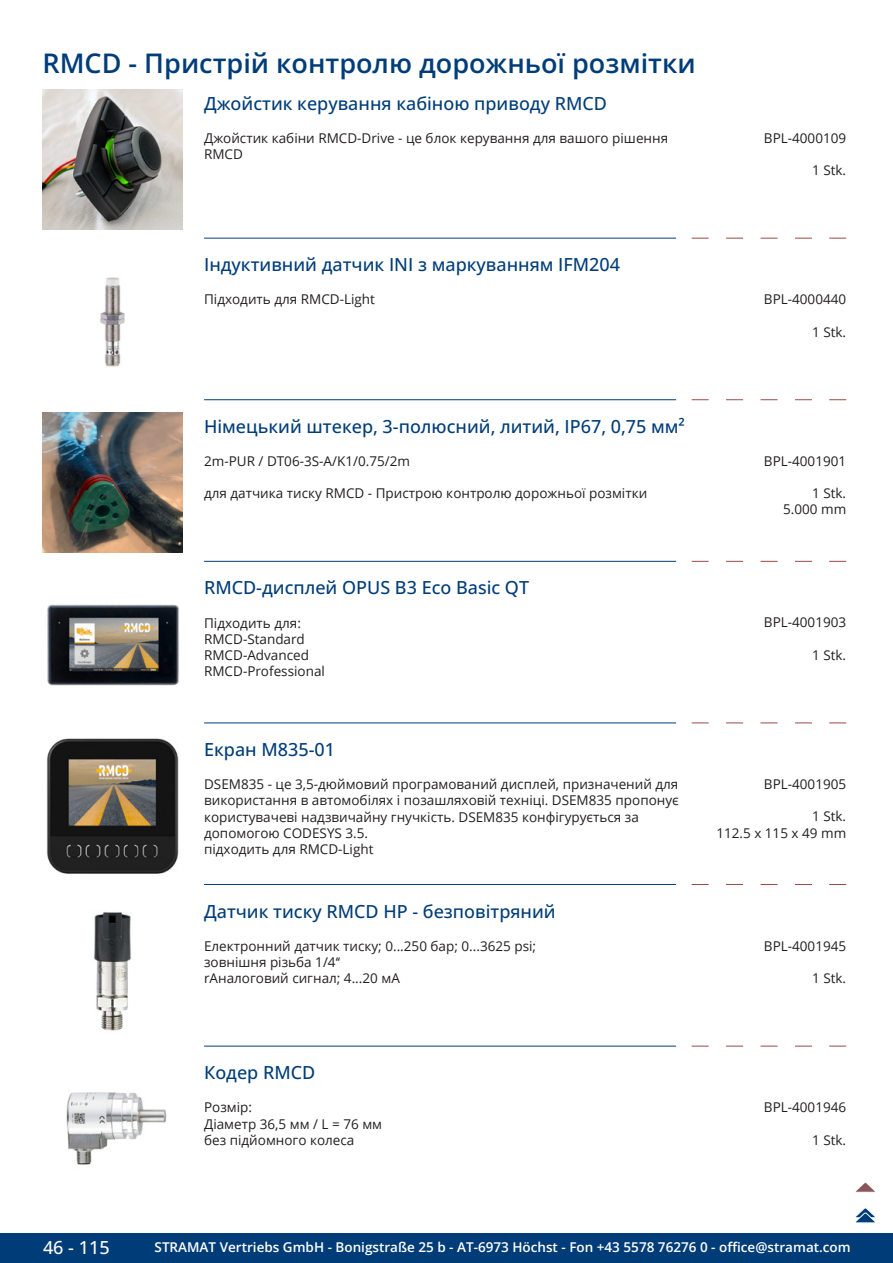
<style>
.page{position:relative;width:893px;height:1263px;background:#fff}
.page>*{position:absolute;margin:0;border:0;box-sizing:border-box;transform-origin:0 0}
.GruppeName{font:600 27px "Open Sans";color:#003d78}
.ArtikelName{font:500 18px "Open Sans";color:#003d78}
.t1{font:500 18px "Open Sans";color:#fff}
.Beschreibung{font:13.5px/16.2px "Open Sans";color:#231f20}
.ArtikelNummer{font:13.5px "Open Sans";color:#231f20}
.t2{font:600 13.5px "Open Sans";color:#fff}
</style>
<div class="page">
<div style="left:0;top:1233px;width:893px;height:30px;background:#003d78"></div>
<img style="left:43px;top:89px;width:140px;height:141px">
<img style="left:100px;top:277px;width:25px;height:90px">
<svg style="left:692px;top:238px;width:17px;height:1px"></svg>
<svg style="left:726px;top:238px;width:17px;height:1px"></svg>
<svg style="left:760px;top:238px;width:17px;height:1px"></svg>
<svg style="left:795px;top:238px;width:17px;height:1px"></svg>
<svg style="left:829px;top:238px;width:17px;height:1px"></svg>
<hr style="left:204px;top:238px;width:472px;height:1px;background:#003d78">
<img style="left:43px;top:412px;width:140px;height:141px">
<svg style="left:692px;top:399px;width:17px;height:1px"></svg>
<svg style="left:726px;top:399px;width:17px;height:1px"></svg>
<svg style="left:760px;top:399px;width:17px;height:1px"></svg>
<svg style="left:795px;top:399px;width:17px;height:1px"></svg>
<svg style="left:829px;top:399px;width:17px;height:1px"></svg>
<hr style="left:204px;top:399px;width:472px;height:1px;background:#003d78">
<img style="left:47px;top:604px;width:132px;height:82px">
<svg style="left:692px;top:561px;width:17px;height:1px"></svg>
<svg style="left:726px;top:561px;width:17px;height:1px"></svg>
<svg style="left:760px;top:561px;width:17px;height:1px"></svg>
<svg style="left:795px;top:561px;width:17px;height:1px"></svg>
<svg style="left:829px;top:561px;width:17px;height:1px"></svg>
<hr style="left:204px;top:561px;width:472px;height:1px;background:#003d78">
<img style="left:46px;top:738px;width:133px;height:136px">
<svg style="left:692px;top:723px;width:17px;height:1px"></svg>
<svg style="left:726px;top:723px;width:17px;height:1px"></svg>
<svg style="left:760px;top:723px;width:17px;height:1px"></svg>
<svg style="left:795px;top:723px;width:17px;height:1px"></svg>
<svg style="left:829px;top:723px;width:17px;height:1px"></svg>
<hr style="left:204px;top:723px;width:472px;height:1px;background:#003d78">
<img style="left:94px;top:912px;width:37px;height:119px">
<svg style="left:692px;top:884px;width:17px;height:1px"></svg>
<svg style="left:726px;top:884px;width:17px;height:1px"></svg>
<svg style="left:760px;top:884px;width:17px;height:1px"></svg>
<svg style="left:795px;top:884px;width:17px;height:1px"></svg>
<svg style="left:829px;top:884px;width:17px;height:1px"></svg>
<hr style="left:204px;top:884px;width:472px;height:1px;background:#003d78">
<img style="left:66px;top:1092px;width:101px;height:73px">
<svg style="left:692px;top:1046px;width:17px;height:1px"></svg>
<svg style="left:726px;top:1046px;width:17px;height:1px"></svg>
<svg style="left:760px;top:1046px;width:17px;height:1px"></svg>
<svg style="left:795px;top:1046px;width:17px;height:1px"></svg>
<svg style="left:829px;top:1046px;width:17px;height:1px"></svg>
<hr style="left:204px;top:1046px;width:472px;height:1px;background:#003d78">
<svg style="left:856px;top:1183px;width:19px;height:9px"></svg>
<svg style="left:855px;top:1208px;width:21px;height:15px"></svg>
<p class="GruppeName" style="left:43px;top:44px;width:655px">RMCD - Пристрій контролю дорожньої розмітки</p>
<p class="ArtikelName" style="left:204px;top:91px;width:404px">Джойстик керування кабіною приводу RMCD</p>
<p class="Beschreibung" style="left:204px;top:129px;width:466px">Джойстик кабіни RMCD-Drive - це блок керування для вашого рішення<br>RMCD</p>
<p class="ArtikelNummer" style="left:764px;top:128px;width:84px">BPL-4000109</p>
<p class="ArtikelNummer" style="left:812px;top:161px;width:36px">1 Stk.</p>
<p class="ArtikelName" style="left:204px;top:252px;width:418px">Індуктивний датчик INI з маркуванням IFM204</p>
<p class="Beschreibung" style="left:204px;top:291px;width:172px">Підходить для RMCD-Light</p>
<p class="ArtikelNummer" style="left:764px;top:290px;width:84px">BPL-4000440</p>
<p class="ArtikelNummer" style="left:812px;top:322px;width:36px">1 Stk.</p>
<p class="ArtikelName" style="left:204px;top:414px;width:482px">Німецький штекер, 3-полюсний, литий, IP67, 0,75 мм²</p>
<p class="Beschreibung" style="left:204px;top:453px;width:207px">2m-PUR / DT06-3S-A/K1/0.75/2m</p>
<p class="Beschreibung" style="left:204px;top:485px;width:445px">для датчика тиску RMCD - Пристрою контролю дорожньої розмітки</p>
<p class="ArtikelNummer" style="left:764px;top:452px;width:84px">BPL-4001901</p>
<p class="ArtikelNummer" style="left:812px;top:484px;width:36px">1 Stk.</p>
<p class="ArtikelNummer" style="left:783px;top:500px;width:65px">5.000 mm</p>
<p class="ArtikelName" style="left:204px;top:575px;width:326px">RMCD-дисплей OPUS B3 Eco Basic QT</p>
<p class="Beschreibung" style="left:204px;top:614px;width:122px">Підходить для:<br>RMCD-Standard<br>RMCD-Advanced<br>RMCD-Professional</p>
<p class="ArtikelNummer" style="left:764px;top:613px;width:84px">BPL-4001903</p>
<p class="ArtikelNummer" style="left:812px;top:646px;width:36px">1 Stk.</p>
<p class="ArtikelName" style="left:204px;top:737px;width:132px">Екран M835-01</p>
<p class="Beschreibung" style="left:204px;top:776px;width:476px">DSEM835 - це 3,5-дюймовий програмований дисплей, призначений для використання в автомобілях і позашляховій техніці. DSEM835 пропонує користувачеві надзвичайну гнучкість. DSEM835 конфігурується за допомогою CODESYS 3.5.<br>підходить для RMCD-Light</p>
<p class="ArtikelNummer" style="left:764px;top:775px;width:84px">BPL-4001905</p>
<p class="ArtikelNummer" style="left:812px;top:807px;width:36px">1 Stk.</p>
<p class="ArtikelNummer" style="left:716px;top:823px;width:131px">112.5 x 115 x 49 mm</p>
<p class="ArtikelName" style="left:204px;top:899px;width:353px">Датчик тиску RMCD HP - безповітряний</p>
<p class="Beschreibung" style="left:204px;top:937px;width:334px">Електронний датчик тиску; 0...250 бар; 0...3625 psi; зовнішня різьба 1/4‘‘<br>rАналоговий сигнал; 4...20 мА</p>
<p class="ArtikelNummer" style="left:764px;top:936px;width:84px">BPL-4001945</p>
<p class="ArtikelNummer" style="left:812px;top:969px;width:36px">1 Stk.</p>
<p class="ArtikelName" style="left:204px;top:1060px;width:113px">Кодер RMCD</p>
<p class="Beschreibung" style="left:204px;top:1099px;width:180px">Розмір:<br>Діаметр 36,5 мм / L = 76 мм без підйомного колеса</p>
<p class="ArtikelNummer" style="left:764px;top:1098px;width:84px">BPL-4001946</p>
<p class="ArtikelNummer" style="left:812px;top:1130px;width:36px">1 Stk.</p>
<h2 class="t1" style="left:43px;top:1234px;width:68px">46 - 115</h2>
<p class="t2" style="left:155px;top:1238px;width:698px">STRAMAT Vertriebs GmbH - Bonigstraße 25 b - AT-6973 Höchst - Fon +43 5578 76276 0 - office@stramat.com</p>
</div>
